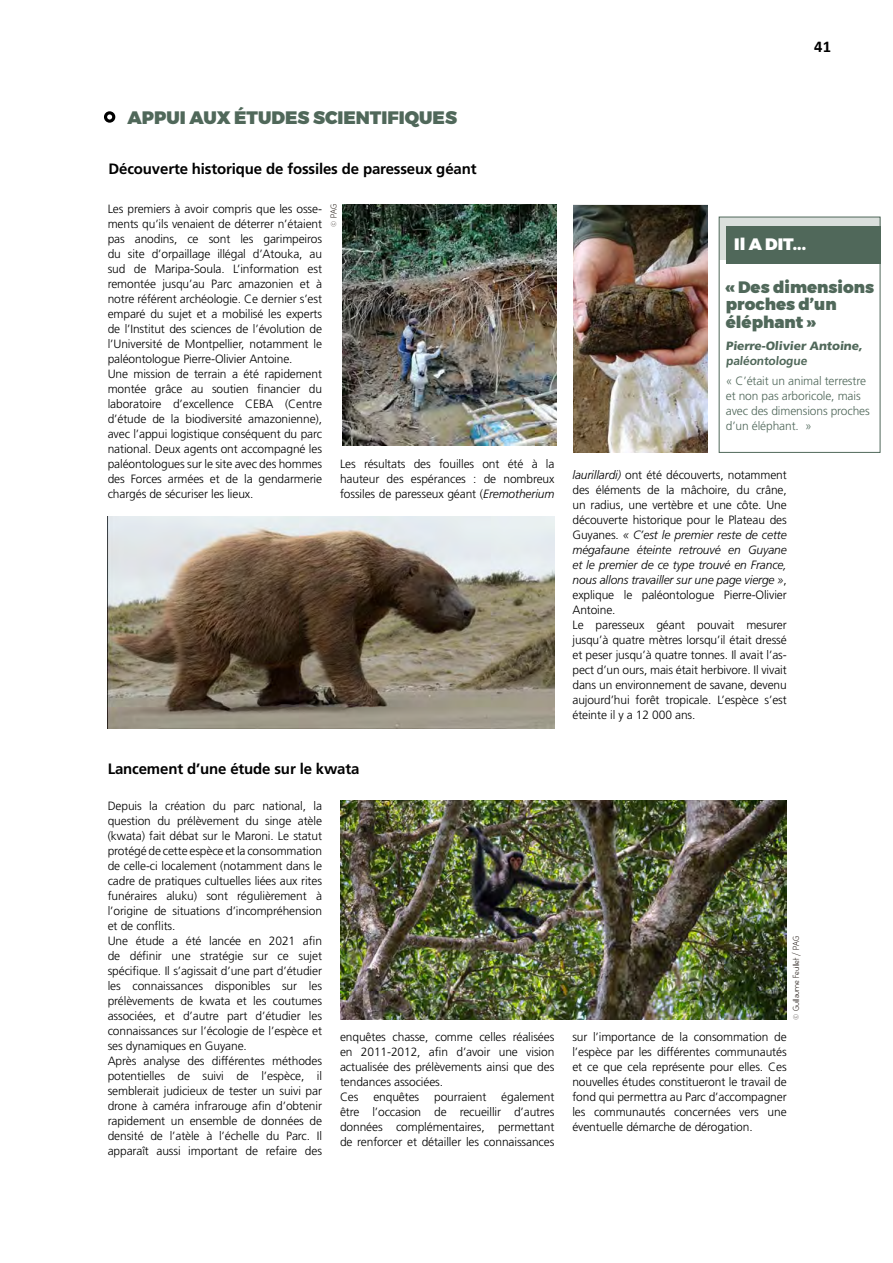
<style>
.page{position:relative;width:893px;height:1263px;background:#fff}
.page>*{position:absolute;margin:0;border:0;box-sizing:border-box;transform-origin:0 0}
.t1{font:900 18px "Montserrat";color:#50685a}
.t2{font:900 16.5px/17.4px "Montserrat";color:#50685a}
.t3{font:900 16.5px "Montserrat";color:#fff}
.t4{font:700 16.5px "Calibri";color:#000}
.t5{font:700 15px "Frutiger LT Std";letter-spacing:-.01em;color:#000}
.t6{font:300 12px/15px "Frutiger LT Std";letter-spacing:-.01em;color:#000}
.t7{font:300 12px/15px "Frutiger LT Std";letter-spacing:-.01em;color:#50685a}
.t8{font:900 12px "Frutiger LT Std";color:#50685a}
.t9{font:700 12px "Frutiger LT Std";color:#50685a}
.t10{font:300 9px "Huelic";color:#2d2520}
.s1{font-style:italic}
</style>
<div class="page">
<div style="left:104px;top:111px;width:11px;height:12px;border:3px solid #000;border-radius:50%"></div>
<img style="left:342px;top:204px;width:215px;height:241px">
<img style="left:107px;top:516px;width:447px;height:212px">
<img style="left:340px;top:800px;width:447px;height:219px">
<div style="left:719px;top:217px;width:161px;height:43px;background:#dadfdc"></div>
<div style="left:726px;top:226px;width:154px;height:38px;background:#50685a"></div>
<img style="left:573px;top:206px;width:135px;height:246px">
<h2 class="t4" style="left:814px;top:36px;width:18px">41</h2>
<h1 class="t1" style="left:127px;top:103px;width:331px">APPUI AUX ÉTUDES SCIENTIFIQUES</h1>
<p class="t5" style="left:109px;top:160px;width:369px">Découverte historique de fossiles de paresseux géant</p>
<p class="t6" style="left:108px;top:202px;width:216px">Les premiers à avoir compris que les osse&shy;ments qu’ils venaient de déterrer n’étaient pas anodins, ce sont les garimpeiros du site d’orpaillage illégal d’Atouka, au sud de Maripa-Soula. L’information est remontée jusqu’au Parc amazonien et à notre référent archéologie. Ce dernier s’est emparé du sujet et a mobilisé les experts de l’Institut des sciences de l’évolution de l’Université de Montpellier, notamment le paléontologue Pierre-Olivier Antoine.<br>Une mission de terrain a été rapidement montée grâce au soutien financier du laboratoire d’excellence CEBA (Centre d’étude de la biodiversité amazonienne), avec l’appui logistique conséquent du parc national. Deux agents ont accompagné les paléontologues sur le site avec des hommes des Forces armées et de la gendarmerie chargés de sécuriser les lieux.</p>
<p class="t10" style="left:329px;top:227px;width:24px;rotate:-90deg">© PAG</p>
<h2 class="t3" style="left:734px;top:230px;width:73px">Il A DIT...</h2>
<h2 class="t2" style="left:726px;top:278px;width:150px">« Des dimensions proches d’un éléphant »</h2>
<p class="t8" style="left:726px;top:339px;width:140px">Pierre-Olivier Antoine,</p>
<p class="t9" style="left:726px;top:354px;width:84px">paléontologue</p>
<p class="t7" style="left:726px;top:373px;width:146px">« C’était un animal terrestre et non pas arboricole, mais avec des dimensions proches d’un éléphant. »</p>
<p class="t6" style="left:340px;top:457px;width:216px;text-align:justify">Les résultats des fouilles ont été à la hauteur des espérances : de nombreux fossiles de paresseux géant (<span class="s1">Eremotherium</span></p>
<p class="t6" style="left:572px;top:467px;width:216px"><span class="s1">laurillardi)</span> ont été découverts, notamment des éléments de la mâchoire, du crâne, un radius, une vertèbre et une côte. Une découverte historique pour le Plateau des Guyanes. <span class="s1">« C’est le premier reste de cette mégafaune éteinte retrouvé en Guyane et le premier de ce type trouvé en France, nous allons travailler sur une page vierge »</span>, explique le paléontologue Pierre-Olivier Antoine.<br>Le paresseux géant pouvait mesurer jusqu’à quatre mètres lorsqu’il était dressé et peser jusqu’à quatre tonnes. Il avait l’as&shy;pect d’un ours, mais était herbivore. Il vivait dans un environnement de savane, devenu aujourd’hui forêt tropicale. L’espèce s’est éteinte il y a 12 000 ans.</p>
<p class="t5" style="left:108px;top:759px;width:253px">Lancement d’une étude sur le kwata</p>
<p class="t6" style="left:108px;top:798px;width:216px">Depuis la création du parc national, la question du prélèvement du singe atèle (kwata) fait débat sur le Maroni. Le statut protégé de cette espèce et la consommation de celle-ci localement (notamment dans le cadre de pratiques cultuelles liées aux rites funéraires aluku) sont régulièrement à l’origine de situations d’incompréhension et de conflits.<br>Une étude a été lancée en 2021 afin de définir une stratégie sur ce sujet spécifique. Il s’agissait d’une part d’étudier les connaissances disponibles sur les prélèvements de kwata et les coutumes associées, et d’autre part d’étudier les connaissances sur l’écologie de l’espèce et ses dynamiques en Guyane.<br>Après analyse des différentes méthodes potentielles de suivi de l’espèce, il semblerait judicieux de tester un suivi par drone à caméra infrarouge afin d’obtenir rapidement un ensemble de données de densité de l’atèle à l’échelle du Parc. Il apparaît aussi important de refaire des</p>
<p class="t10" style="left:792px;top:1019px;width:85px;rotate:-90deg">© Guillaume Feuillet / PAG</p>
<p class="t6" style="left:340px;top:1030px;width:216px">enquêtes chasse, comme celles réalisées en 2011-2012, afin d’avoir une vision actualisée des prélèvements ainsi que des tendances associées.<br>Ces enquêtes pourraient également être l’occasion de recueillir d’autres données complémentaires, permettant de renforcer et détailler les connaissances</p>
<p class="t6" style="left:572px;top:1030px;width:216px;text-align:justify">sur l’importance de la consommation de l’espèce par les différentes communautés et ce que cela représente pour elles. Ces nouvelles études constitueront le travail de fond qui permettra au Parc d’accompagner les communautés concernées vers une éventuelle démarche de dérogation.</p>
</div>
